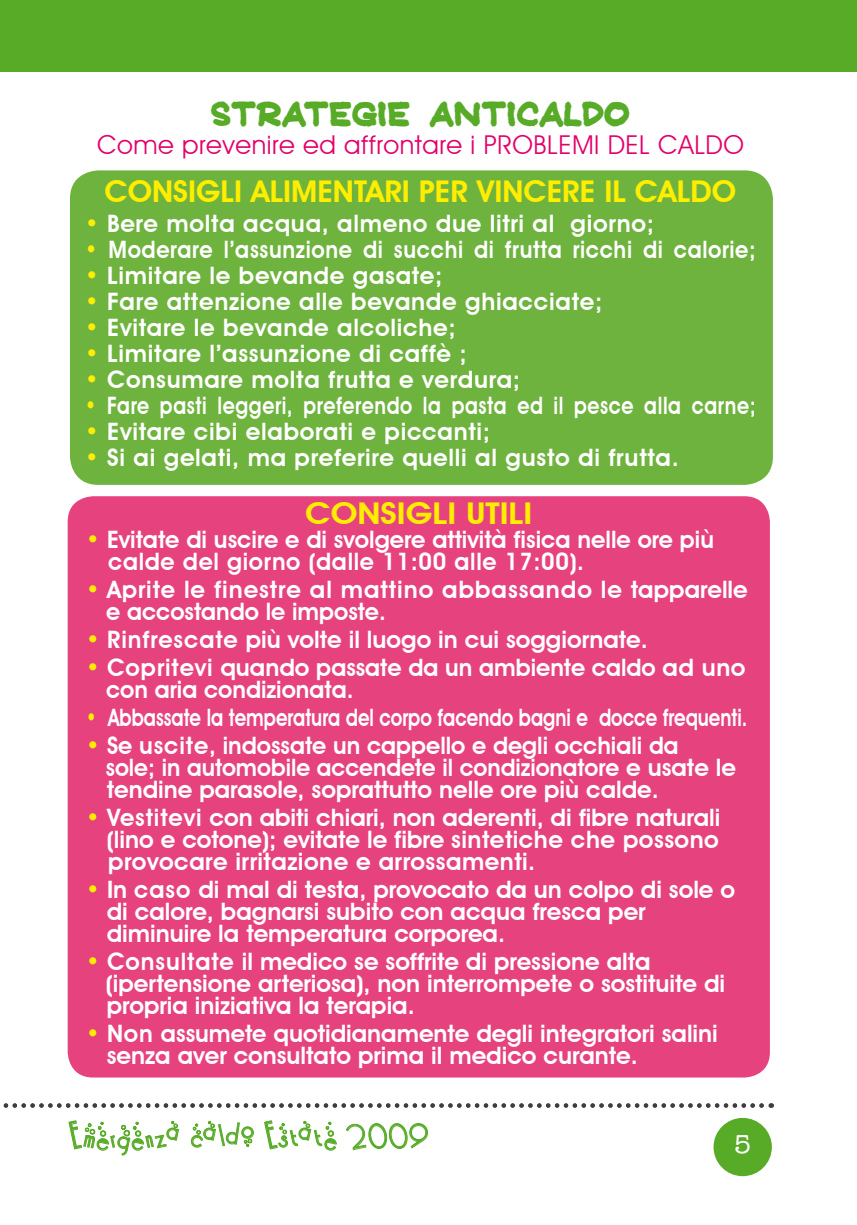
<style>
.page{position:relative;width:857px;height:1225px;background:#fff}
.page>*{position:absolute;margin:0;border:0;box-sizing:border-box;transform-origin:0 0}
.t1{font:36.2px "Cocktail Bubbly";letter-spacing:-.085em;color:#57ab27}
.t2{font:600 30px "Avant Garde IT Cby BT";color:#fe0}
.t3{font:600 30px "Avant Garde IT Cby BT";color:#fe0;scale:1.13 1}
.t4{font:28px "Jeffrey Print JL Bold";color:#57ab27}
.t5{font:500 26.4px "American Typewriter";color:#fff}
.t6{font:26px "Avant Garde IT Cby BT";letter-spacing:.02em;color:#e3006a}
.t7{font:600 24px/22px "Avant Garde IT Cby BT";color:#fff}
.t8{font:600 24px "Avant Garde IT Cby BT";letter-spacing:.03em;color:#fff}
.t9{font:600 24px/22px "Avant Garde IT Cby BT";letter-spacing:.04em;color:#fff}
.t10{font:600 24px "Avant Garde IT Cby BT";color:#fff;scale:.79 1}
.t11{font:600 24px "Avant Garde IT Cby BT";letter-spacing:.03em;color:#fff;scale:.83 1}
.t12{font:600 24px "Avant Garde IT Cby BT";letter-spacing:.03em;color:#fff;scale:.91 1}
.s1{color:#fe0}
.s2{font-size:32.6px}
</style>
<div class="page">
<div style="left:0;top:0;width:856px;height:71px;background:#57ab27"></div>
<div style="left:713px;top:1118px;width:58px;height:58px;background:#57ab27;border-radius:50%"></div>
<svg style="left:3px;top:1103px;width:768px;height:4px"></svg>
<svg style="left:68px;top:1120px;width:111px;height:36px"></svg>
<svg style="left:190px;top:1121px;width:64px;height:27px"></svg>
<svg style="left:264px;top:1120px;width:73px;height:31px"></svg>
<svg style="left:346px;top:1123px;width:81px;height:27px"></svg>
<div style="left:70px;top:170px;width:702px;height:315px;background:#6fb33f;border-radius:28px"></div>
<div style="left:68px;top:496px;width:701px;height:581px;background:#e6437e;border-radius:26px"></div>
<p class="t4" style="left:210px;top:95px;width:421px">STRATEGIE ANTICALDO</p>
<p class="t6" style="left:97px;top:128px;width:402px">Come prevenire ed affrontare i problemi</p>
<p class="t6" style="left:607px;top:128px;width:15px">del</p>
<p class="t6" style="left:658px;top:128px;width:18px">caldo</p>
<p class="t2" style="left:104px;top:173px;width:331px">consigli alime ntari per</p>
<p class="t2" style="left:476px;top:173px;width:65px">vincere</p>
<p class="t2" style="left:604px;top:173px;width:51px">il cald</p>
<p class="t2" style="left:711px;top:173px;width:26px">o</p>
<p class="t8" style="left:85px;top:209px;width:570px"><span class="s1">•</span> Bere molta acqua, almeno due litri al giorno;</p>
<p class="t12" style="left:85px;top:235px;width:738px"><span class="s1">•</span> Moderare l’assunzione di succhi di frutta ricchi di calorie;</p>
<p class="t8" style="left:85px;top:261px;width:359px"><span class="s1">•</span> Limitare le bevande gasate;</p>
<p class="t8" style="left:85px;top:287px;width:519px"><span class="s1">•</span> Fare attenzione alle bevande ghiacciate;</p>
<p class="t8" style="left:85px;top:313px;width:372px"><span class="s1">•</span> Evitare le bevande alcoliche;</p>
<p class="t8" style="left:85px;top:339px;width:383px"><span class="s1">•</span> Limitare l’assunzione di caffè ;</p>
<p class="t8" style="left:85px;top:365px;width:437px"><span class="s1">•</span> Consumare molta frutta e verdura;</p>
<p class="t11" style="left:85px;top:391px;width:809px"><span class="s1">•</span> Fare pasti leggeri, preferendo la pasta ed il pesce alla carne;</p>
<p class="t8" style="left:85px;top:417px;width:407px"><span class="s1">•</span> Evitare cibi elaborati e piccanti;</p>
<p class="t8" style="left:85px;top:443px;width:595px"><span class="s1">•</span> Si ai gelati, ma preferire quelli al gusto di frutta.</p>
<p class="t3" style="left:305px;top:495px;width:199px">consigli UTILI</p>
<p class="t7" style="left:108px;top:528px;width:607px;text-indent:-22px"><span class="s1">•</span> Evitate di uscire e di svolgere attività fisica nelle ore più calde del giorno (dalle 11:00 alle 17:00).</p>
<p class="t9" style="left:106px;top:578px;width:642px;text-indent:-20px"><span class="s1">•</span> Aprite le finestre al mattino abbassando le tapparelle e accostando le imposte.</p>
<p class="t7" style="left:86px;top:628px;width:563px"><span class="s1">•</span> Rinfrescate più volte il luogo in cui soggiornate.</p>
<p class="t7" style="left:106px;top:656px;width:640px;text-indent:-20px"><span class="s1">•</span> Copritevi quando passate da un ambiente caldo ad uno con aria condizionata.</p>
<p class="t10" style="left:86px;top:703px;width:838px"><span class="s1">•</span> Abbassate la temperatura del corpo facendo bagni e docce frequenti.</p>
<p class="t7" style="left:106px;top:734px;width:631px;text-indent:-20px"><span class="s1">•</span> Se uscite, indossate un cappello e degli occhiali da<br>sole; in automobile accendete il condizionatore e usate le tendine parasole, soprattutto nelle ore più calde.</p>
<p class="t7" style="left:107px;top:806px;width:615px;text-align:justify;text-indent:-21px"><span class="s1">•</span> Vestitevi con abiti chiari, non aderenti, di fibre naturali (lino e cotone); evitate le fibre sintetiche che possono provocare irritazione e arrossamenti.</p>
<p class="t7" style="left:107px;top:878px;width:629px;text-indent:-21px"><span class="s1">•</span> In caso di mal di testa, provocato da un colpo di sole o di calore, bagnarsi subito con acqua fresca per diminuire la temperatura corporea.</p>
<p class="t7" style="left:106px;top:950px;width:620px;text-indent:-20px"><span class="s1">•</span> Consultate il medico se soffrite di pressione alta (ipertensione arteriosa), non interrompete o sostituite di propria iniziativa la terapia.</p>
<p class="t7" style="left:107px;top:1022px;width:612px;text-indent:-21px"><span class="s1">•</span> N on assumete quotidianamente degli integratori salini senza aver consultato prima il medico curante.</p>
<h1 class="t1" style="left:68px;top:1112px;width:362px">Emergenza caldo Estate <span class="s2">2009</span></h1>
<p class="t5" style="left:733px;top:1129px;width:19px">5</p>
</div>
